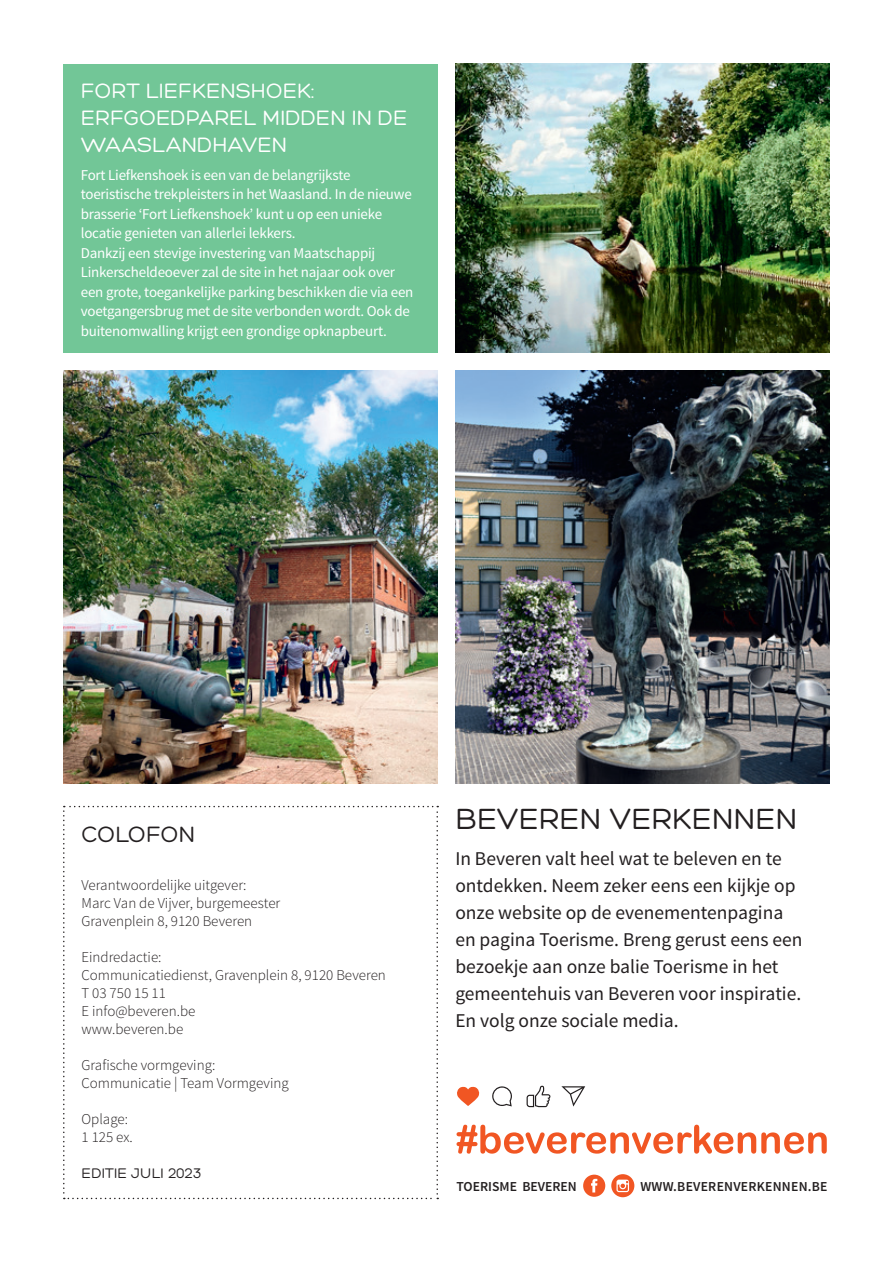
<style>
.page{position:relative;width:893px;height:1263px;background:#fff}
.page>*{position:absolute;margin:0;border:0;box-sizing:border-box;transform-origin:0 0}
.t1{font:31.5px "Hero";color:#231f20}
.t2{font:24px "Hero";color:#231f20}
.t3{font:22.5px/27px "Hero";color:#fff}
.t4{font:19.5px/27px "Source Sans Pro";color:#231f20}
.t5{font:15px/19.5px "Source Sans Pro";letter-spacing:-.015em;color:#fff}
.t6{font:300 15px/18px "Source Sans Pro";color:#231f20}
.t7{font:15px "Hero";letter-spacing:.01em;color:#231f20}
.t8{font:600 13.65px "Source Sans Pro";letter-spacing:.015em;color:#231f20}
</style>
<div class="page">
<svg style="left:527px;top:1086px;width:23px;height:21px"></svg>
<svg style="left:457px;top:1086px;width:23px;height:20px"></svg>
<svg style="left:492px;top:1086px;width:20px;height:20px"></svg>
<svg style="left:561px;top:1086px;width:24px;height:20px"></svg>
<svg style="left:583px;top:1174px;width:22px;height:23px"></svg>
<svg style="left:611px;top:1174px;width:23px;height:23px"></svg>
<svg style="left:456px;top:1125px;width:371px;height:28px"></svg>
<img style="left:63px;top:371px;width:375px;height:412px">
<svg style="left:63px;top:806px;width:375px;height:393px"></svg>
<img style="left:455px;top:371px;width:374px;height:412px">
<img style="left:455px;top:64px;width:374px;height:289px">
<div style="left:64px;top:64px;width:374px;height:289px;background:#72c697"></div>
<h3 class="t3" style="left:81px;top:77px;width:328px">FORT LIEFKENSHOEK:<br>ERFGOEDPAREL MIDDEN IN DE<br>WAASLANDHAVEN</h3>
<p class="t5" style="left:81px;top:165px;width:334px">Fort Liefkenshoek is een van de belangrijkste toeristische trekpleisters in het Waasland. In de nieuwe brasserie ‘Fort Liefkenshoek’ kunt u op een unieke locatie genieten van allerlei lekkers.<br>Dankzij een stevige investering van Maatschappij Linkerscheldeoever zal de site in het najaar ook over een grote, toegankelijke parking beschikken die via een voetgangersbrug met de site verbonden wordt. Ook de buitenomwalling krijgt een grondige opknapbeurt.</p>
<h2 class="t2" style="left:82px;top:821px;width:115px">COLOFON</h2>
<p class="t6" style="left:82px;top:876px;width:200px">Verantwoordelijke uitgever:<br>Marc Van de Vijver, burgemeester<br>Gravenplein 8, 9120 Beveren</p>
<p class="t6" style="left:82px;top:948px;width:306px">Eindredactie:<br>Communicatiedienst, Gravenplein 8, 9120 Beveren<br>T 03 750 15 11<br>E info@beveren.be<br>www.beveren.be</p>
<p class="t6" style="left:82px;top:1056px;width:209px">Grafische vormgeving:<br>Communicatie | Team Vormgeving</p>
<p class="t6" style="left:82px;top:1110px;width:53px">Oplage:<br>1 125 ex.</p>
<p class="t7" style="left:82px;top:1165px;width:121px">EDITIE JULI 2023</p>
<h1 class="t1" style="left:455px;top:801px;width:343px">BEVEREN VERKENNEN</h1>
<p class="t4" style="left:455px;top:845px;width:349px">In Beveren valt heel wat te beleven en te ontdekken. Neem zeker eens een kijkje op onze website op de evenementenpagina en pagina Toerisme. Breng gerust eens een bezoekje aan onze balie Toerisme in het gemeentehuis van Beveren voor inspiratie.<br>En volg onze sociale media.</p>
<p class="t8" style="left:456px;top:1178px;width:122px">TOERISME BEVEREN</p>
<p class="t8" style="left:640px;top:1178px;width:189px">WWW.BEVERENVERKENNEN.BE</p>
</div>
